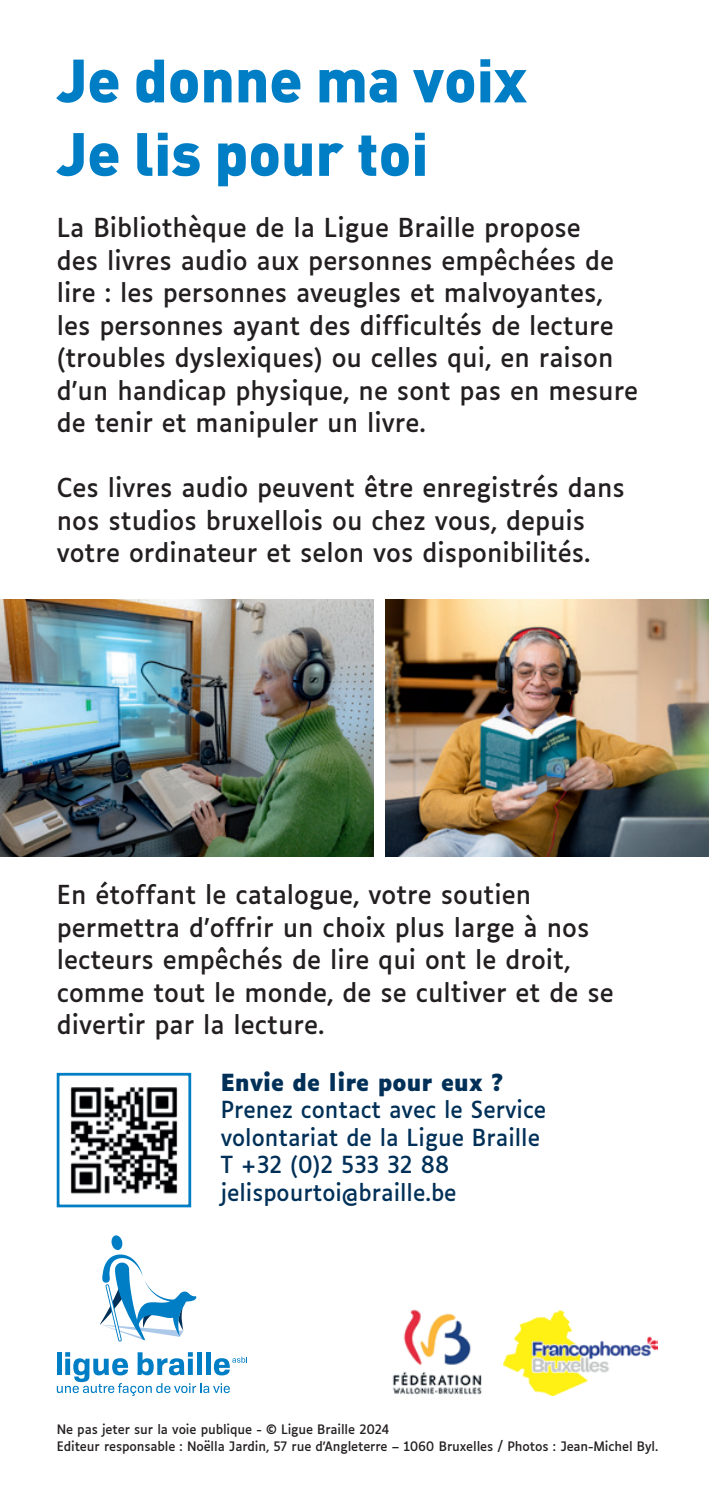
<style>
.page{position:relative;width:709px;height:1489px;background:#fff}
.page>*{position:absolute;margin:0;border:0;box-sizing:border-box;transform-origin:0 0}
.Titel_1{font:900 60px "FFDIN";color:#007ec5}
.t1{font:25px/32.5px "Luciole";color:#231f20}
.Body{font:22.5px "Luciole";color:#003058}
.Body-2{font:700 22.5px "Luciole";color:#003058}
.t2{font:12.5px "Luciole";letter-spacing:-.01em;color:#231f20}
</style>
<div class="page">
<img style="left:392px;top:1309px;width:90px;height:86px">
<img style="left:503px;top:1310px;width:154px;height:85px">
<img style="left:0;top:600px;width:373px;height:256px">
<img style="left:385px;top:600px;width:324px;height:256px">
<img style="left:70px;top:1087px;width:108px;height:107px">
<div style="left:57px;top:1072px;width:134px;height:135px;border:3px solid #007ec5"></div>
<svg style="left:100px;top:1235px;width:97px;height:106px"></svg>
<svg style="left:57px;top:1352px;width:190px;height:43px"></svg>
<p class="Titel_1" style="left:57px;top:40px;width:472px">Je donne ma voix</p>
<p class="Titel_1" style="left:57px;top:114px;width:373px">Je lis pour toi</p>
<p class="t1" style="left:57px;top:209px;width:583px">La Bibliothèque de la Ligue Braille propose<br>des livres audio aux personnes empêchées de lire : les personnes aveugles et malvoyantes, les personnes ayant des difficultés de lecture (troubles dyslexiques) ou celles qui, en raison d’un handicap physique, ne sont pas en mesure de tenir et manipuler un livre.</p>
<p class="t1" style="left:57px;top:469px;width:569px">Ces livres audio peuvent être enregistrés dans nos studios bruxellois ou chez vous, depuis votre ordinateur et selon vos disponibilités.</p>
<p class="t1" style="left:57px;top:876px;width:558px">En étoffant le catalogue, votre soutien permettra d’offrir un choix plus large à nos lecteurs empêchés de lire qui ont le droit, comme tout le monde, de se cultiver et de se divertir par la lecture.</p>
<p class="Body-2" style="left:221px;top:1069px;width:284px">Envie de lire pour eux ?</p>
<p class="Body" style="left:221px;top:1089px;width:327px">Prenez contact avec le Service</p>
<p class="Body" style="left:221px;top:1116px;width:321px">volontariat de la Ligue Braille</p>
<p class="Body" style="left:221px;top:1144px;width:230px">T +32 (0)2 533 32 88</p>
<p class="Body" style="left:221px;top:1171px;width:237px">jelispourtoi@braille.be</p>
<p class="t2" style="left:57px;top:1417px;width:334px">Ne pas jeter sur la voie publique - © Ligue Braille 2024</p>
<p class="t2" style="left:57px;top:1435px;width:603px">Editeur responsable : Noëlla Jardin, 57 rue d’Angleterre – 1060 Bruxelles / Photos : Jean-Michel Byl.</p>
</div>
